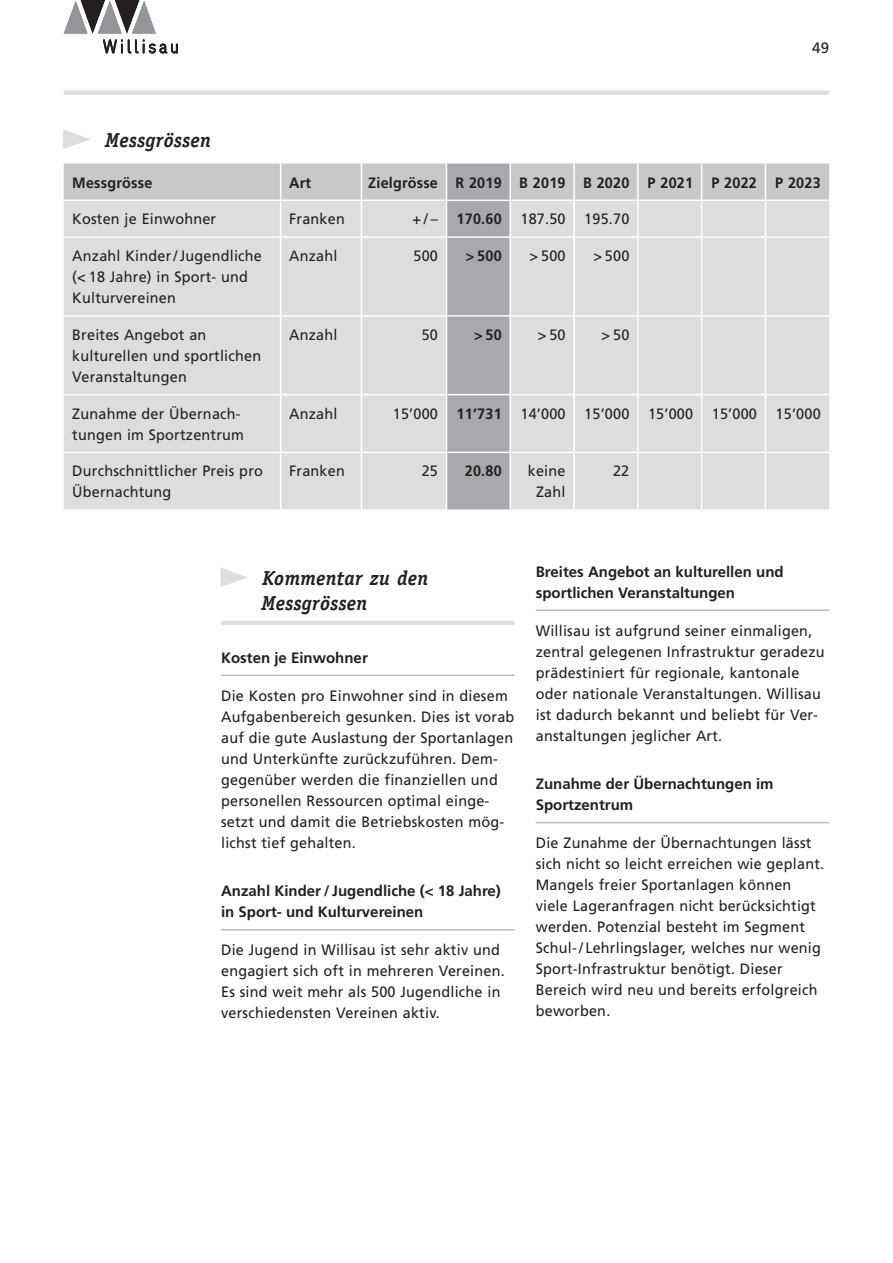
<style>
.page{position:relative;width:893px;height:1263px;background:#fff}
.page>*{position:absolute;margin:0;border:0;box-sizing:border-box;transform-origin:0 0}
.t1{font:italic 700 20.25px/25.5px "Officina Serif Std";letter-spacing:.015em;color:#231f20;scale:.96 1}
.t2{font:15px/21px "Frutiger LT Std";letter-spacing:.015em;color:#231f20;scale:.96 1}
.t3{font:700 15px/21px "Frutiger LT Std";color:#231f20}
.t4{font:700 15px "Frutiger LT Std";color:#231f20;scale:.96 1}
.t5{font:15px "Frutiger LT Std";letter-spacing:.015em;color:#231f20}
.s1{color:#dcdddf}
.s2{font-weight:700}
</style>
<div class="page">
<div style="left:64px;top:90px;width:765px;height:5px;background:#dcdddf"></div>
<svg style="left:64px;top:0;width:114px;height:53px"></svg>
<svg style="left:64px;top:164px;width:765px;height:36px;background:#c5c6c8"></svg>
<svg style="left:64px;top:201px;width:765px;height:308px;background:#d8d9db"></svg>
<hr style="left:280px;top:164px;width:1px;height:36px;background:#fff">
<hr style="left:280px;top:201px;width:1px;height:35px;background:#fff">
<hr style="left:280px;top:238px;width:1px;height:77px;background:#fff">
<hr style="left:280px;top:317px;width:1px;height:77px;background:#fff">
<hr style="left:280px;top:395px;width:1px;height:57px;background:#fff">
<hr style="left:361px;top:164px;width:1px;height:36px;background:#fff">
<hr style="left:446px;top:164px;width:1px;height:36px;background:#fff">
<hr style="left:509px;top:164px;width:2px;height:36px;background:#fff">
<hr style="left:573px;top:164px;width:2px;height:36px;background:#fff">
<hr style="left:637px;top:164px;width:2px;height:36px;background:#fff">
<hr style="left:701px;top:164px;width:1px;height:36px;background:#fff">
<hr style="left:361px;top:201px;width:1px;height:35px;background:#fff">
<hr style="left:446px;top:201px;width:1px;height:35px;background:#fff">
<hr style="left:573px;top:201px;width:2px;height:35px;background:#fff">
<hr style="left:637px;top:201px;width:2px;height:35px;background:#fff">
<hr style="left:701px;top:201px;width:1px;height:35px;background:#fff">
<hr style="left:361px;top:238px;width:1px;height:77px;background:#fff">
<hr style="left:446px;top:238px;width:1px;height:77px;background:#fff">
<hr style="left:573px;top:238px;width:2px;height:77px;background:#fff">
<hr style="left:637px;top:238px;width:2px;height:77px;background:#fff">
<hr style="left:701px;top:238px;width:1px;height:77px;background:#fff">
<hr style="left:361px;top:317px;width:1px;height:77px;background:#fff">
<hr style="left:446px;top:317px;width:1px;height:77px;background:#fff">
<hr style="left:573px;top:317px;width:2px;height:77px;background:#fff">
<hr style="left:637px;top:317px;width:2px;height:77px;background:#fff">
<hr style="left:701px;top:317px;width:1px;height:77px;background:#fff">
<hr style="left:361px;top:395px;width:1px;height:57px;background:#fff">
<hr style="left:446px;top:395px;width:1px;height:57px;background:#fff">
<hr style="left:573px;top:395px;width:2px;height:57px;background:#fff">
<hr style="left:637px;top:395px;width:2px;height:57px;background:#fff">
<hr style="left:701px;top:395px;width:1px;height:57px;background:#fff">
<hr style="left:64px;top:236px;width:217px;height:2px;background:#fff">
<hr style="left:281px;top:236px;width:80px;height:2px;background:#fff">
<hr style="left:361px;top:236px;width:85px;height:2px;background:#fff">
<hr style="left:446px;top:236px;width:64px;height:2px;background:#fff">
<hr style="left:510px;top:236px;width:64px;height:2px;background:#fff">
<hr style="left:574px;top:236px;width:64px;height:2px;background:#fff">
<hr style="left:638px;top:236px;width:64px;height:2px;background:#fff">
<hr style="left:702px;top:236px;width:63px;height:2px;background:#fff">
<hr style="left:765px;top:236px;width:64px;height:2px;background:#fff">
<hr style="left:64px;top:315px;width:217px;height:2px;background:#fff">
<hr style="left:281px;top:315px;width:80px;height:2px;background:#fff">
<hr style="left:361px;top:315px;width:85px;height:2px;background:#fff">
<hr style="left:446px;top:315px;width:64px;height:2px;background:#fff">
<hr style="left:510px;top:315px;width:64px;height:2px;background:#fff">
<hr style="left:574px;top:315px;width:64px;height:2px;background:#fff">
<hr style="left:638px;top:315px;width:64px;height:2px;background:#fff">
<hr style="left:702px;top:315px;width:63px;height:2px;background:#fff">
<hr style="left:765px;top:315px;width:64px;height:2px;background:#fff">
<hr style="left:64px;top:394px;width:217px;height:1px;background:#fff">
<hr style="left:281px;top:394px;width:80px;height:1px;background:#fff">
<hr style="left:361px;top:394px;width:85px;height:1px;background:#fff">
<hr style="left:446px;top:394px;width:64px;height:1px;background:#fff">
<hr style="left:510px;top:394px;width:64px;height:1px;background:#fff">
<hr style="left:574px;top:394px;width:64px;height:1px;background:#fff">
<hr style="left:638px;top:394px;width:64px;height:1px;background:#fff">
<hr style="left:702px;top:394px;width:63px;height:1px;background:#fff">
<hr style="left:765px;top:394px;width:64px;height:1px;background:#fff">
<hr style="left:64px;top:452px;width:217px;height:1px;background:#fff">
<hr style="left:281px;top:452px;width:80px;height:1px;background:#fff">
<hr style="left:361px;top:452px;width:85px;height:1px;background:#fff">
<hr style="left:446px;top:452px;width:64px;height:1px;background:#fff">
<hr style="left:510px;top:452px;width:64px;height:1px;background:#fff">
<hr style="left:574px;top:452px;width:64px;height:1px;background:#fff">
<hr style="left:638px;top:452px;width:64px;height:1px;background:#fff">
<hr style="left:702px;top:452px;width:63px;height:1px;background:#fff">
<hr style="left:765px;top:452px;width:64px;height:1px;background:#fff">
<hr style="left:280px;top:453px;width:1px;height:56px;background:#fff">
<hr style="left:361px;top:453px;width:1px;height:56px;background:#fff">
<hr style="left:446px;top:453px;width:1px;height:56px;background:#fff">
<hr style="left:573px;top:453px;width:2px;height:56px;background:#fff">
<hr style="left:637px;top:453px;width:2px;height:56px;background:#fff">
<hr style="left:701px;top:453px;width:1px;height:56px;background:#fff">
<hr style="left:765px;top:164px;width:1px;height:36px;background:#fff">
<hr style="left:509px;top:201px;width:2px;height:35px;background:#fff">
<hr style="left:509px;top:238px;width:2px;height:77px;background:#fff">
<hr style="left:509px;top:317px;width:2px;height:77px;background:#fff">
<hr style="left:509px;top:395px;width:2px;height:57px;background:#fff">
<hr style="left:509px;top:453px;width:2px;height:56px;background:#fff">
<hr style="left:765px;top:201px;width:1px;height:35px;background:#fff">
<hr style="left:765px;top:238px;width:1px;height:77px;background:#fff">
<hr style="left:765px;top:317px;width:1px;height:77px;background:#fff">
<hr style="left:765px;top:395px;width:1px;height:57px;background:#fff">
<hr style="left:765px;top:453px;width:1px;height:56px;background:#fff">
<hr style="left:536px;top:609px;width:293px;height:2px;background:#bcbdc0">
<hr style="left:536px;top:822px;width:293px;height:1px;background:#bcbdc0">
<hr style="left:221px;top:621px;width:293px;height:4px;background:#dcdddf">
<hr style="left:221px;top:675px;width:293px;height:1px;background:#bcbdc0">
<hr style="left:221px;top:929px;width:293px;height:1px;background:#bcbdc0">
<p class="t5" style="left:812px;top:39px;width:18px">49</p>
<h1 class="t1" style="left:61px;top:127px;width:158px"><span class="s1">▶</span> Messgrössen</h1>
<p class="t4" style="left:72px;top:174px;width:85px">Messgrösse</p>
<p class="t4" style="left:289px;top:174px;width:24px">Art</p>
<p class="t4" style="left:368px;top:174px;width:473px">Zielgrösse R 2019 B 2019 B 2020 P 2021 P 2022 P 2023</p>
<p class="t2" style="left:72px;top:209px;width:151px">Kosten je Einwohner</p>
<p class="t2" style="left:289px;top:209px;width:60px">Franken</p>
<p class="t2" style="left:412px;top:209px;width:227px">+ / – <span class="s2">170.60</span> 187.50 195.70</p>
<p class="t2" style="left:72px;top:245px;width:199px">Anzahl Kinder/Jugendliche (&lt; 18 Jahre) in Sport- und<br>Kulturvereinen</p>
<p class="t2" style="left:289px;top:245px;width:52px">Anzahl</p>
<p class="t2" style="left:414px;top:245px;width:27px">500</p>
<p class="t4" style="left:466px;top:247px;width:39px">&gt; 500</p>
<p class="t2" style="left:530px;top:245px;width:39px">&gt; 500</p>
<p class="t2" style="left:593px;top:245px;width:39px">&gt; 500</p>
<p class="t2" style="left:72px;top:324px;width:198px">Breites Angebot an kulturellen und sportlichen<br>Veranstaltungen</p>
<p class="t2" style="left:289px;top:324px;width:52px">Anzahl</p>
<p class="t2" style="left:422px;top:324px;width:18px">50</p>
<p class="t4" style="left:474px;top:326px;width:30px">&gt;50</p>
<p class="t2" style="left:538px;top:324px;width:30px">&gt;50</p>
<p class="t2" style="left:602px;top:324px;width:30px">&gt;50</p>
<p class="t2" style="left:72px;top:403px;width:180px">Zunahme der Übernach&shy;tungen im Sportzentrum</p>
<p class="t2" style="left:289px;top:403px;width:52px">Anzahl</p>
<p class="t2" style="left:393px;top:403px;width:447px">15’000 <span class="s2">11’731</span> 14’000 15’000 15’000 15’000 15’000</p>
<p class="t2" style="left:72px;top:461px;width:200px">Durchschnittlicher Preis pro<br>Übernachtung</p>
<p class="t2" style="left:289px;top:461px;width:60px">Franken</p>
<p class="t2" style="left:422px;top:461px;width:18px">25</p>
<p class="t4" style="left:465px;top:462px;width:40px">20.80</p>
<p class="t2" style="left:528px;top:461px;width:41px;text-align:center">keine<br>Zahl</p>
<p class="t2" style="left:613px;top:461px;width:18px">22</p>
<h1 class="t1" style="left:261px;top:565px;width:175px;text-indent:-44px"><span class="s1">▶</span> Kommentar zu den<br>Messgrössen</h1>
<p class="t3" style="left:221px;top:647px;width:148px">Kosten je Einwohner</p>
<p class="t2" style="left:221px;top:685px;width:307px">Die Kosten pro Einwohner sind in diesem Aufgabenbereich gesunken. Dies ist vorab auf die gute Auslastung der Sportanlagen und Unterkünfte zurückzuführen. Dem&shy;gegenüber werden die finanziellen und personellen Ressourcen optimal einge&shy;setzt und damit die Betriebskosten mög&shy;lichst tief gehalten.</p>
<p class="t3" style="left:221px;top:881px;width:281px">Anzahl Kinder / Jugendliche (&lt; 18 Jahre) in Sport- und Kulturvereinen</p>
<p class="t2" style="left:221px;top:940px;width:297px">Die Jugend in Willisau ist sehr aktiv und engagiert sich oft in mehreren Vereinen.<br>Es sind weit mehr als 500 Jugendliche in verschiedensten Vereinen aktiv.</p>
<p class="t3" style="left:536px;top:561px;width:249px">Breites Angebot an kulturellen und sportlichen Veranstaltungen</p>
<p class="t2" style="left:536px;top:620px;width:302px">Willisau ist aufgrund seiner einmaligen, zentral gelegenen Infrastruktur geradezu prädestiniert für regionale, kantonale oder nationale Veranstaltungen. Willisau ist dadurch bekannt und beliebt für Ver&shy;anstaltungen jeglicher Art.</p>
<p class="t3" style="left:536px;top:774px;width:239px">Zunahme der Übernachtungen im<br>Sportzentrum</p>
<p class="t2" style="left:536px;top:833px;width:302px">Die Zunahme der Übernachtungen lässt sich nicht so leicht erreichen wie geplant.<br>Mangels freier Sportanlagen können viele Lageranfragen nicht berücksichtigt werden. Potenzial besteht im Segment Schul-/ Lehrlingslager, welches nur wenig Sport-Infrastruktur benötigt. Dieser Bereich wird neu und bereits erfolgreich beworben.</p>
</div>
